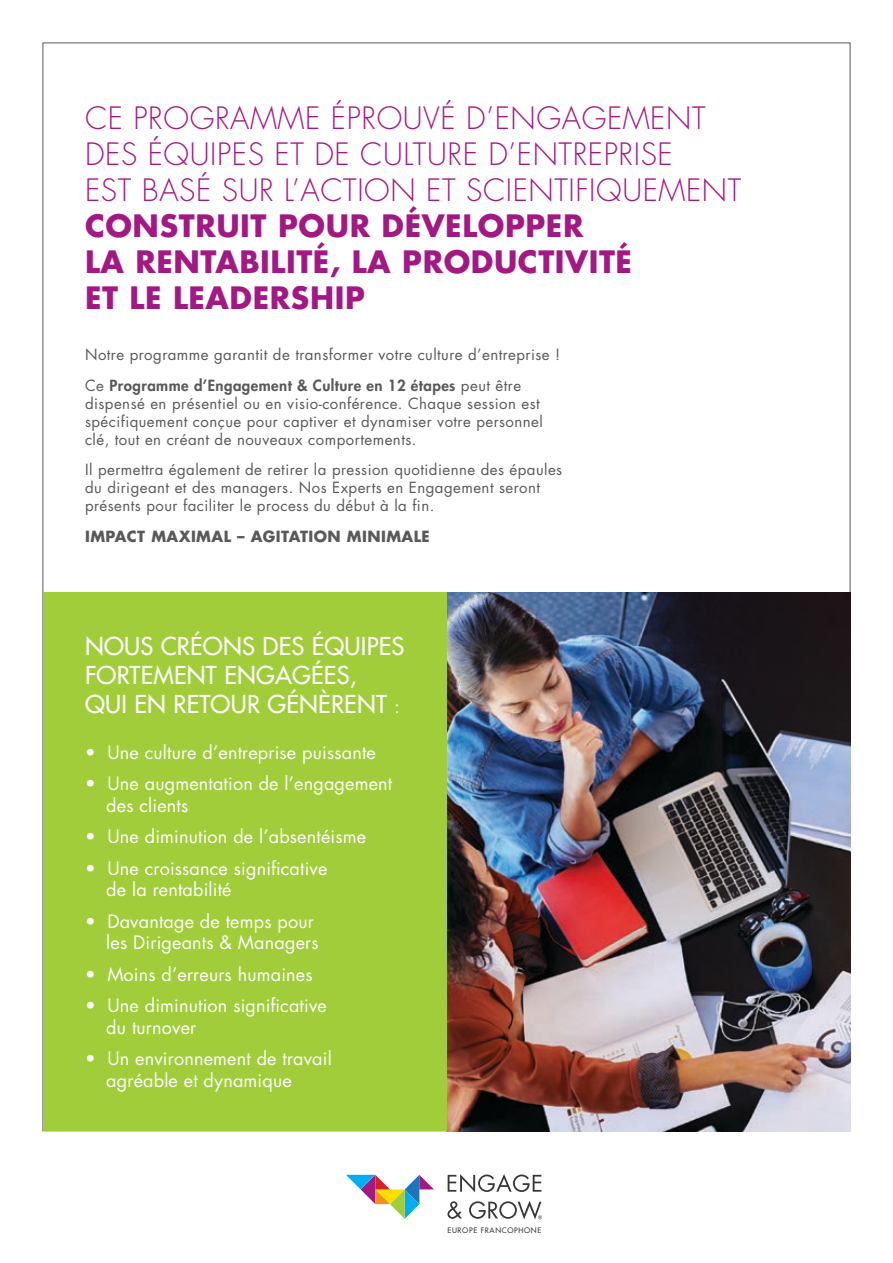
<style>
.page{position:relative;width:893px;height:1263px;background:#fff}
.page>*{position:absolute;margin:0;border:0;box-sizing:border-box;transform-origin:0 0}
.t1{font:300 30px/36px "Futura Std";letter-spacing:.02em;color:#a31984}
.t2{font:700 30px/36px "Futura Std";letter-spacing:.02em;color:#a31984}
.t3{font:500 24px/28.8px "Futura Std";letter-spacing:.01em;color:#fff}
.t4{font:18px/21.6px "Futura Std";letter-spacing:.01em;color:#fff}
.t5{font:15px/18px "Futura Std";letter-spacing:.03em;color:#58595b}
.t6{font:700 15px "Futura Std";letter-spacing:.03em;color:#58595b}
.t7{font:500 7.35px "Futura Std";letter-spacing:.09em;color:#383738}
.s1{font-weight:800}
.s2{font-size:18px}
</style>
<div class="page">
<svg style="left:448px;top:1174px;width:93px;height:18px"></svg>
<svg style="left:447px;top:1201px;width:15px;height:18px"></svg>
<svg style="left:346px;top:1175px;width:88px;height:44px"></svg>
<svg style="left:469px;top:1201px;width:73px;height:18px"></svg>
<img style="left:446px;top:592px;width:404px;height:539px">
<div style="left:43px;top:592px;width:403px;height:539px;background:#a1cd3a"></div>
<h1 class="t1" style="left:85px;top:101px;width:658px">CE PROGRAMME ÉPROUVÉ D’ENGAGEMENT<br>DES ÉQUIPES ET DE CULTURE D’ENTREPRISE<br>EST BASÉ SUR L’ACTION ET SCIENTIFIQUEMENT</h1>
<h1 class="t2" style="left:85px;top:207px;width:549px">CONSTRUIT POUR DÉVELOPPER<br>LA RENTABILITÉ, LA PRODUCTIVITÉ<br>ET LE LEADERSHIP</h1>
<p class="t5" style="left:85px;top:339px;width:477px;line-height:30.8px">Notre programme garantit de transformer votre culture d’entreprise !<br>Ce <span class="s1">Programme d’Engagement &amp; Culture en 12 étapes</span> peut être</p>
<p class="t5" style="left:85px;top:394px;width:459px">dispensé en présentiel ou en visio-conférence. Chaque session est spécifiquement conçue pour captiver et dynamiser votre personnel clé, tout en créant de nouveaux comportements.</p>
<p class="t5" style="left:85px;top:461px;width:479px">Il permettra également de retirer la pression quotidienne des épaules du dirigeant et des managers. Nos Experts en Engagement seront présents pour faciliter le process du début à la fin.</p>
<p class="t6" style="left:85px;top:526px;width:346px">IMPACT MAXIMAL – AGITATION MINIMALE</p>
<h2 class="t3" style="left:85px;top:632px;width:321px">NOUS CRÉONS DES ÉQUIPES<br>FORTEMENT ENGAGÉES,<br>QUI EN RETOUR GÉNÈRENT <span class="s2">:</span></h2>
<p class="t4" style="left:85px;top:742px;width:292px">• Une culture d’entreprise puissante</p>
<p class="t4" style="left:106px;top:773px;width:287px;text-indent:-21px">• Une augmentation de l’engagement des clients</p>
<p class="t4" style="left:85px;top:826px;width:283px">• Une diminution de l’absentéisme</p>
<p class="t4" style="left:106px;top:857px;width:223px;text-indent:-21px">• Une croissance significative de la rentabilité</p>
<p class="t4" style="left:85px;top:910px;width:235px;text-align:right">• Davantage de temps pour les Dirigeants &amp; Managers</p>
<p class="t4" style="left:85px;top:963px;width:229px">• Moins d’erreurs humaines</p>
<p class="t4" style="left:106px;top:995px;width:222px;text-indent:-21px">• Une diminution significative du turnover</p>
<p class="t4" style="left:106px;top:1048px;width:227px;text-indent:-21px">• Un environnement de travail agréable et dynamique</p>
<p class="t7" style="left:447px;top:1225px;width:95px">EUROPE FRANCOPHONE</p>
</div>
